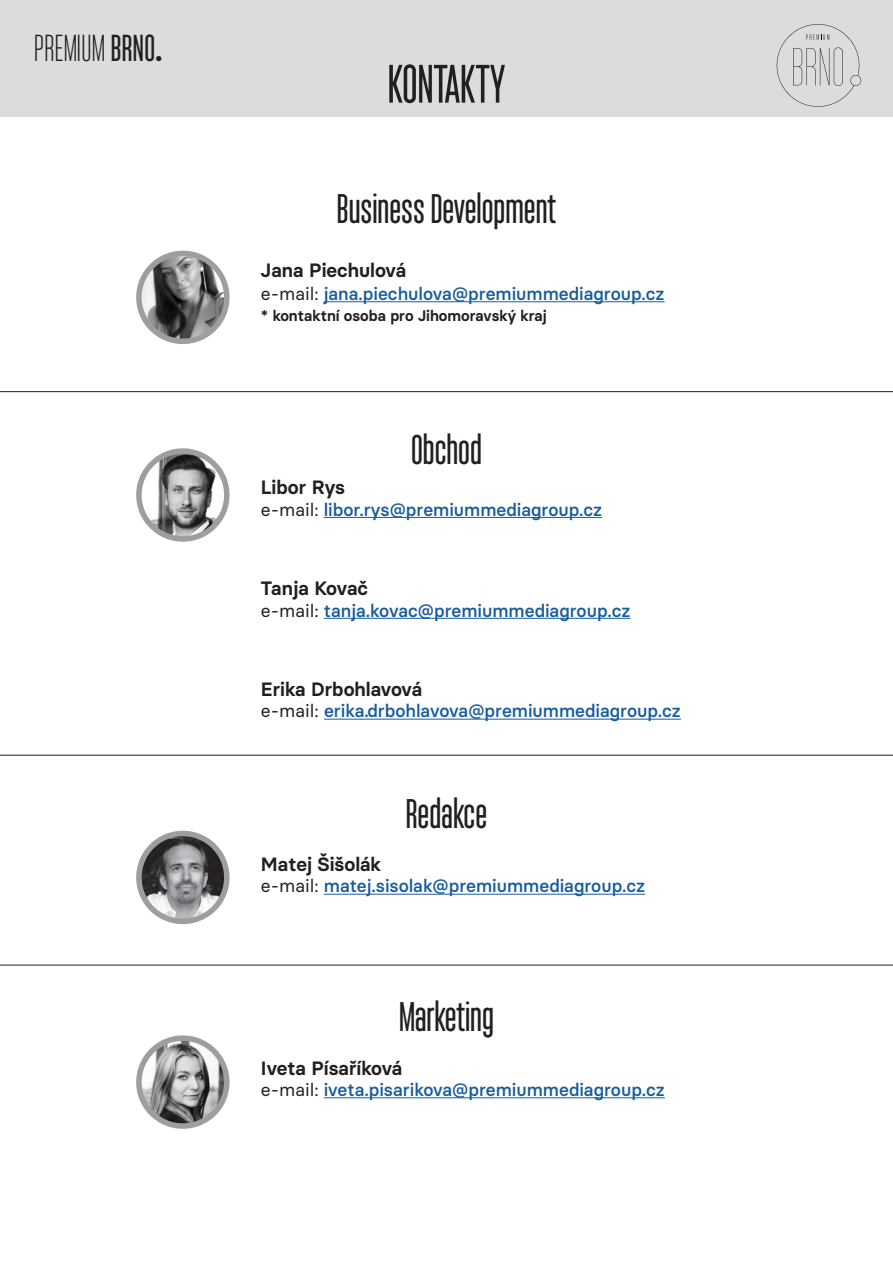
<style>
.page{position:relative;width:893px;height:1263px;background:#fff}
.page>*{position:absolute;margin:0;border:0;box-sizing:border-box;transform-origin:0 0}
.t1{font:500 54px "Monopol";color:#231f20}
.t2{font:500 41.4px "Monopol";color:#231f20}
.t3{font:300 37.5px "Monopol";letter-spacing:.01em;color:#231f20}
.t4{font:600 19.35px "Basier Circle";color:#231f20}
.t5{font:500 17.85px "Basier Circle";color:#175d9e}
.t6{font:600 15.15px "Basier Circle";color:#231f20}
.s1{font-weight:500}
.s2{font-style:inherit}
.s3{font-weight:400;color:#231f20}
</style>
<div class="page">
<div style="left:0;top:0;width:893px;height:117px;background:#dcdcdc"></div>
<hr style="left:324px;top:517px;width:278px;height:1px;background:#175d9e">
<hr style="left:324px;top:618px;width:306px;height:1px;background:#175d9e">
<hr style="left:324px;top:719px;width:357px;height:1px;background:#175d9e">
<hr style="left:324px;top:894px;width:321px;height:1px;background:#175d9e">
<hr style="left:324px;top:1097px;width:341px;height:1px;background:#175d9e">
<hr style="left:0;top:755px;width:893px;height:1px;background:#231f20">
<hr style="left:0;top:391px;width:893px;height:1px;background:#231f20">
<hr style="left:0;top:965px;width:893px;height:1px;background:#231f20">
<img style="left:142px;top:256px;width:81px;height:84px">
<div style="left:136px;top:251px;width:94px;height:93px;border:6px solid #9e9e9c;border-radius:50%"></div>
<img style="left:139px;top:451px;width:88px;height:88px;border-radius:44px">
<div style="left:136px;top:448px;width:94px;height:94px;border:6px solid #9e9e9c;border-radius:50%"></div>
<img style="left:140px;top:1042px;width:83px;height:83px">
<div style="left:136px;top:1035px;width:94px;height:94px;border:6px solid #9e9e9c;border-radius:50%"></div>
<img style="left:139px;top:833px;width:88px;height:88px;border-radius:44px">
<div style="left:136px;top:831px;width:94px;height:93px;border:6px solid #9e9e9c;border-radius:50%"></div>
<hr style="left:324px;top:301px;width:341px;height:1px;background:#175d9e">
<svg style="left:776px;top:24px;width:85px;height:83px"></svg>
<p class="t3" style="left:34px;top:28px;width:130px">PREMIUM <span class="s1">BRNO</span><span class="s2">.</span></p>
<p class="t1" style="left:388px;top:55px;width:119px">KONTAKTY</p>
<p class="t2" style="left:337px;top:187px;width:221px">Business Development</p>
<p class="t4" style="left:261px;top:258px;width:147px">Jana Piechulová</p>
<p class="t5" style="left:261px;top:282px;width:405px"><span class="s3">e-mail:</span> jana.piechulova@premiummediagroup.cz</p>
<p class="t6" style="left:261px;top:306px;width:287px">* kontaktní osoba pro Jihomoravský kraj</p>
<p class="t2" style="left:411px;top:427px;width:72px">Obchod</p>
<p class="t4" style="left:261px;top:475px;width:86px">Libor Rys</p>
<p class="t5" style="left:261px;top:498px;width:343px"><span class="s3">e-mail:</span> libor.rys@premiummediagroup.cz</p>
<p class="t4" style="left:261px;top:576px;width:109px">Tanja Kovač</p>
<p class="t5" style="left:261px;top:599px;width:371px"><span class="s3">e-mail:</span> tanja.kovac@premiummediagroup.cz</p>
<p class="t4" style="left:261px;top:677px;width:163px">Erika Drbohlavová</p>
<p class="t5" style="left:261px;top:700px;width:421px"><span class="s3">e-mail:</span> erika.drbohlavova@premiummediagroup.cz</p>
<p class="t2" style="left:406px;top:791px;width:83px">Redakce</p>
<p class="t4" style="left:261px;top:852px;width:122px">Matej Šišolák</p>
<p class="t5" style="left:261px;top:875px;width:386px"><span class="s3">e-mail:</span> matej.sisolak@premiummediagroup.cz</p>
<p class="t2" style="left:399px;top:995px;width:96px">Marketing</p>
<p class="t4" style="left:261px;top:1056px;width:143px">Iveta Písaříková</p>
<p class="t5" style="left:261px;top:1078px;width:405px"><span class="s3">e-mail:</span> iveta.pisarikova@premiummediagroup.cz</p>
</div>
